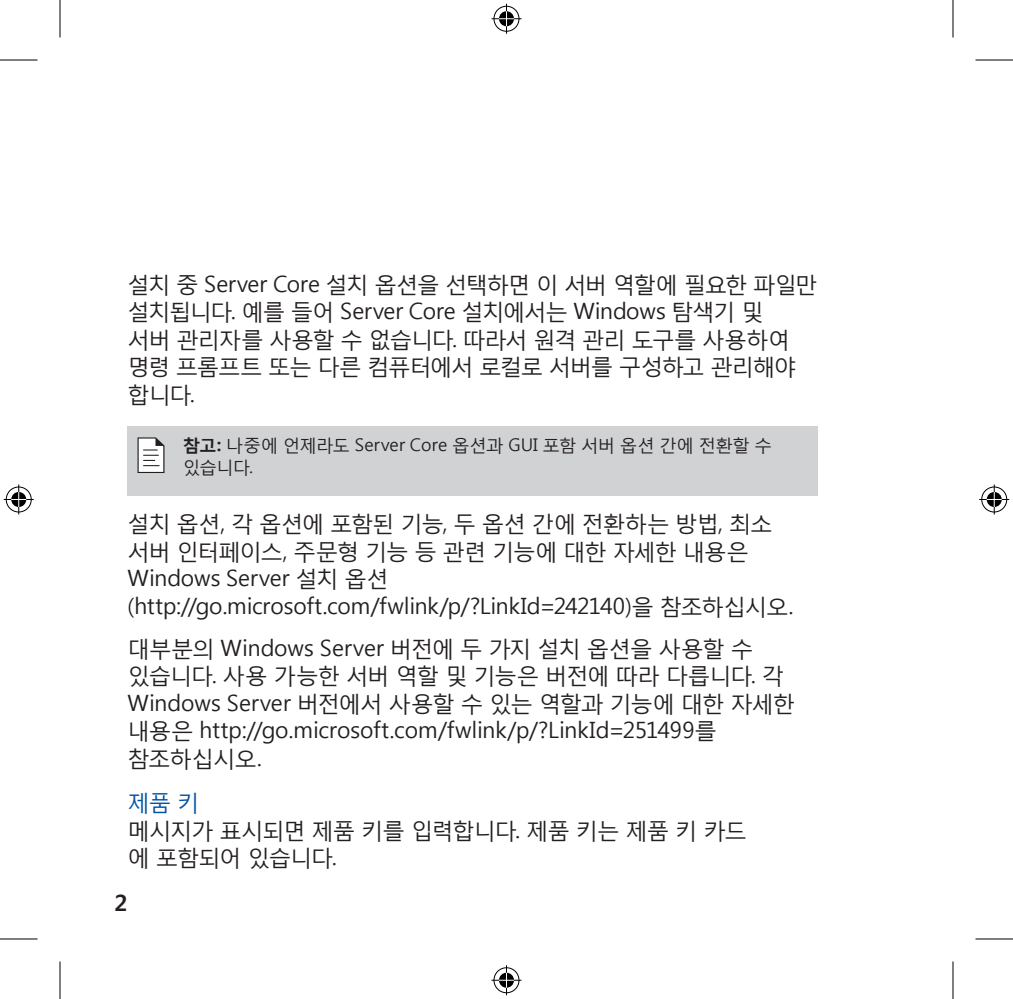
<style>
.page{position:relative;width:1013px;height:999px;background:#fff}
.page>*{position:absolute;margin:0;border:0;box-sizing:border-box;transform-origin:0 0}
.t1{font:22.5px/27.5px "Malgun Gothic";letter-spacing:-.06em;color:#231f20}
.t2{font:22.5px/27.5px "Malgun Gothic";letter-spacing:-.01em;color:#231f20}
.t3{font:22.5px/27.5px "Malgun Gothic";letter-spacing:-.015em;color:#231f20}
.t4{font:22.5px "Malgun Gothic";color:#0154a6}
.t5{font:700 22.5px "Malgun Gothic";color:#231f20}
.t6{font:17.5px/22.5px "Malgun Gothic";letter-spacing:-.01em;color:#231f20}
.s1{font-weight:700}
</style>
<div class="page">
<div style="left:128px;top:426px;width:45px;height:70px;background:#d1d2d4"></div>
<div style="left:173px;top:426px;width:645px;height:70px;background:#d1d2d4"></div>
<svg style="left:138px;top:437px;width:27px;height:36px"></svg>
<svg style="left:0;top:59px;width:38px;height:1px"></svg>
<svg style="left:975px;top:59px;width:38px;height:1px"></svg>
<svg style="left:59px;top:0;width:1px;height:38px"></svg>
<svg style="left:59px;top:961px;width:1px;height:38px"></svg>
<hr style="left:0;top:60px;width:38px;height:1px;background:#000">
<hr style="left:975px;top:60px;width:38px;height:1px;background:#000">
<hr style="left:0;top:938px;width:38px;height:1px;background:#000">
<hr style="left:975px;top:938px;width:38px;height:1px;background:#000">
<hr style="left:60px;top:0;width:1px;height:38px;background:#000">
<hr style="left:60px;top:961px;width:1px;height:38px;background:#000">
<hr style="left:952px;top:0;width:1px;height:38px;background:#000">
<hr style="left:952px;top:961px;width:1px;height:38px;background:#000">
<div style="left:492px;top:5px;width:29px;height:28px;border:3px solid #fff;border-radius:50%"></div>
<hr style="left:491px;top:17px;width:30px;height:3px;background:#fff">
<hr style="left:505px;top:4px;width:3px;height:30px;background:#fff">
<div style="left:497px;top:10px;width:19px;height:18px;border:3px solid #fff;border-radius:50%"></div>
<div style="left:494px;top:6px;width:25px;height:26px;border:1px solid #000;border-radius:50%"></div>
<hr style="left:491px;top:18px;width:30px;height:1px;background:#000">
<hr style="left:506px;top:4px;width:1px;height:30px;background:#000">
<svg style="left:499px;top:11px;width:15px;height:15px"></svg>
<div style="left:492px;top:966px;width:29px;height:28px;border:3px solid #fff;border-radius:50%"></div>
<svg style="left:491px;top:978px;width:30px;height:4px"></svg>
<hr style="left:505px;top:965px;width:3px;height:30px;background:#fff">
<div style="left:497px;top:971px;width:19px;height:18px;border:3px solid #fff;border-radius:50%"></div>
<div style="left:494px;top:967px;width:25px;height:26px;border:1px solid #000;border-radius:50%"></div>
<hr style="left:491px;top:980px;width:30px;height:1px;background:#000">
<hr style="left:506px;top:965px;width:1px;height:30px;background:#000">
<svg style="left:499px;top:972px;width:15px;height:15px"></svg>
<div style="left:5px;top:485px;width:28px;height:28px;border:3px solid #fff;border-radius:50%"></div>
<hr style="left:4px;top:498px;width:30px;height:3px;background:#fff">
<hr style="left:17px;top:484px;width:3px;height:30px;background:#fff">
<div style="left:10px;top:490px;width:18px;height:18px;border:3px solid #fff;border-radius:50%"></div>
<div style="left:6px;top:487px;width:26px;height:25px;border:1px solid #000;border-radius:50%"></div>
<hr style="left:4px;top:499px;width:30px;height:1px;background:#000">
<hr style="left:18px;top:484px;width:1px;height:30px;background:#000">
<svg style="left:11px;top:492px;width:15px;height:15px"></svg>
<div style="left:980px;top:485px;width:28px;height:28px;border:3px solid #fff;border-radius:50%"></div>
<hr style="left:979px;top:498px;width:30px;height:3px;background:#fff">
<hr style="left:993px;top:484px;width:3px;height:30px;background:#fff">
<div style="left:985px;top:490px;width:18px;height:18px;border:3px solid #fff;border-radius:50%"></div>
<div style="left:981px;top:487px;width:26px;height:25px;border:1px solid #000;border-radius:50%"></div>
<hr style="left:979px;top:499px;width:30px;height:1px;background:#000">
<hr style="left:994px;top:484px;width:1px;height:30px;background:#000">
<svg style="left:987px;top:492px;width:15px;height:15px"></svg>
<p class="t1" style="left:128px;top:270px;width:691px">설치 중 Server Core 설치 옵션을 선택하면 이 서버 역할에 필요한 파일만 설치됩니다. 예를 들어 Server Core 설치에서는 Windows 탐색기 및<br>서버 관리자를 사용할 수 없습니다. 따라서 원격 관리 도구를 사용하여 명령 프롬프트 또는 다른 컴퓨터에서 로컬로 서버를 구성하고 관리해야 합니다.</p>
<p class="t6" style="left:183px;top:433px;width:591px"><span class="s1">참고:</span> 나중에 언제라도 Server Core 옵션과 GUI 포함 서버 옵션 간에 전환할 수 있습니다.</p>
<p class="t3" style="left:128px;top:510px;width:667px">설치 옵션, 각 옵션에 포함된 기능, 두 옵션 간에 전환하는 방법, 최소 서버 인터페이스, 주문형 기능 등 관련 기능에 대한 자세한 내용은 Windows Server 설치 옵션 (http://go.microsoft.com/fwlink/p/?LinkId=242140)을 참조하십시오.</p>
<p class="t2" style="left:128px;top:634px;width:669px">대부분의 Windows Server 버전에 두 가지 설치 옵션을 사용할 수 있습니다. 사용 가능한 서버 역할 및 기능은 버전에 따라 다릅니다. 각 Windows Server 버전에서 사용할 수 있는 역할과 기능에 대한 자세한 내용은 http://go.microsoft.com/fwlink/p/?LinkId=251499를 참조하십시오.</p>
<p class="t4" style="left:128px;top:789px;width:74px">제품 키</p>
<p class="t1" style="left:128px;top:816px;width:621px">메시지가 표시되면 제품 키를 입력합니다. 제품 키는 제품 키 카드 에 포함되어 있습니다.</p>
<p class="t5" style="left:114px;top:889px;width:15px">2</p>
</div>
